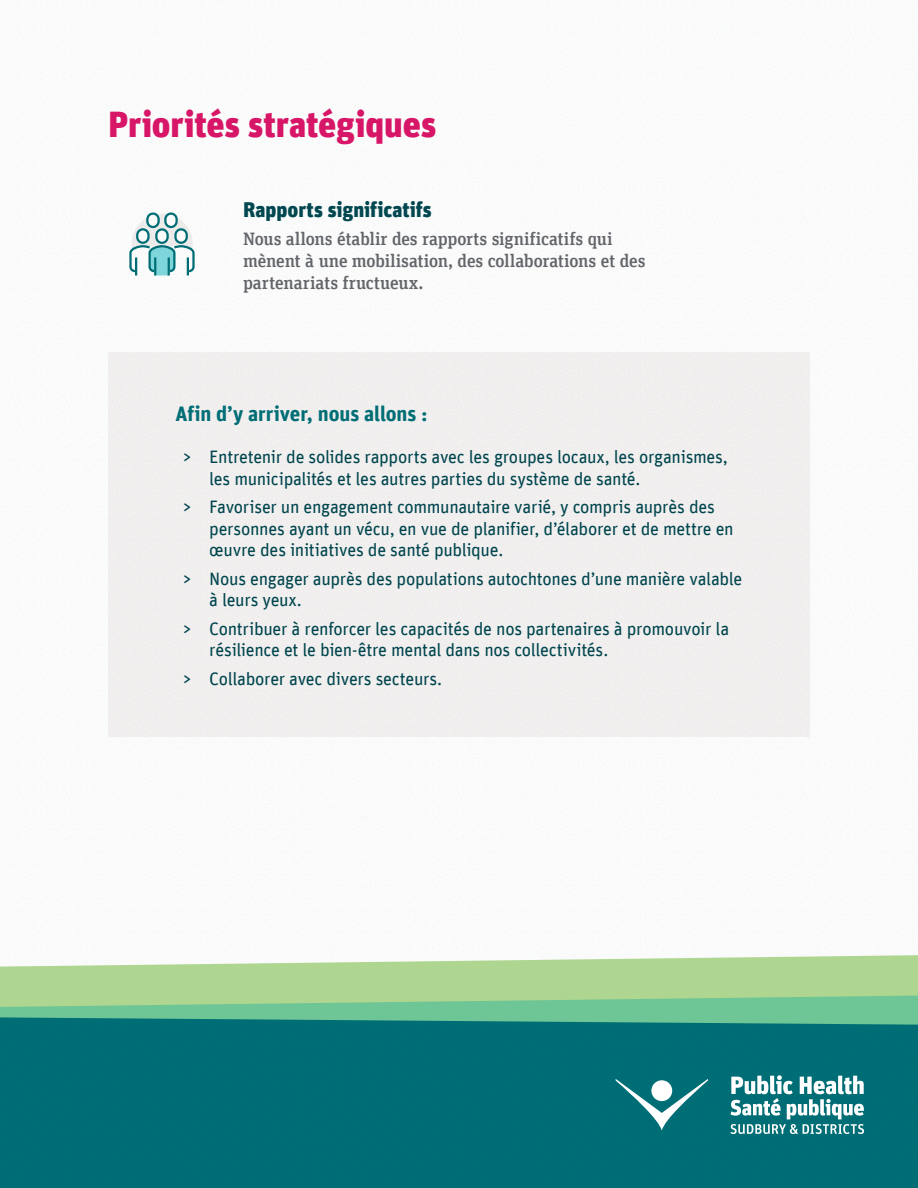
<style>
.page{position:relative;width:918px;height:1188px;background:#fff}
.page>*{position:absolute;margin:0;border:0;box-sizing:border-box;transform-origin:0 0}
.t1{font:900 36px "Unit Offc Pro";letter-spacing:-.005em;color:#d71667}
.t2{font:700 21px "Unit Offc Pro";letter-spacing:-.005em;color:#007078}
.Heading3{font:900 21px "Unit Offc Pro";color:#004750}
.t3{font:18px/21.6px "Unit Offc Pro";letter-spacing:-.02em;color:#004750}
.Priority_body{font:500 18px/21.6px "Unit Slab Offc Pro";letter-spacing:-.005em;color:#63656a}
</style>
<div class="page">
<div style="left:0;top:1025px;width:918px;height:163px;background:#006e75"></div>
<svg style="left:616px;top:1079px;width:92px;height:51px"></svg>
<div style="left:651px;top:1080px;width:21px;height:21px;background:#fff;border-radius:50%"></div>
<svg style="left:730px;top:1075px;width:134px;height:59px"></svg>
<svg style="left:0;top:1007px;width:918px;height:18px"></svg>
<svg style="left:0;top:955px;width:918px;height:52px;fill:#aed690"></svg>
<svg style="left:129px;top:212px;width:66px;height:64px"></svg>
<div style="left:108px;top:353px;width:702px;height:384px;background:#f6f3f3"></div>
<h1 class="t1" style="left:108px;top:97px;width:330px">Priorités stratégiques</h1>
<h3 class="Heading3" style="left:243px;top:194px;width:190px">Rapports significatifs</h3>
<p class="Priority_body" style="left:243px;top:228px;width:404px">Nous allons établir des rapports significatifs qui mènent à une mobilisation, des collaborations et des partenariats fructueux.</p>
<p class="t2" style="left:176px;top:399px;width:254px">Afin d’y arriver, nous allons :</p>
<p class="t3" style="left:209px;top:445px;width:520px;text-indent:-27px">&gt; Entretenir de solides rapports avec les groupes locaux, les organismes, les municipalités et les autres parties du système de santé.</p>
<p class="t3" style="left:209px;top:495px;width:526px;text-indent:-27px">&gt; Favoriser un engagement communautaire varié, y compris auprès des personnes ayant un vécu, en vue de planifier, d’élaborer et de mettre en œuvre des initiatives de santé publique.</p>
<p class="t3" style="left:209px;top:567px;width:535px;text-indent:-27px">&gt; Nous engager auprès des populations autochtones d’une manière valable à leurs yeux.</p>
<p class="t3" style="left:209px;top:617px;width:522px;text-indent:-27px">&gt; Contribuer à renforcer les capacités de nos partenaires à promouvoir la résilience et le bien-être mental dans nos collectivités.</p>
<p class="t3" style="left:182px;top:667px;width:261px">&gt; Collaborer avec divers secteurs.</p>
</div>
